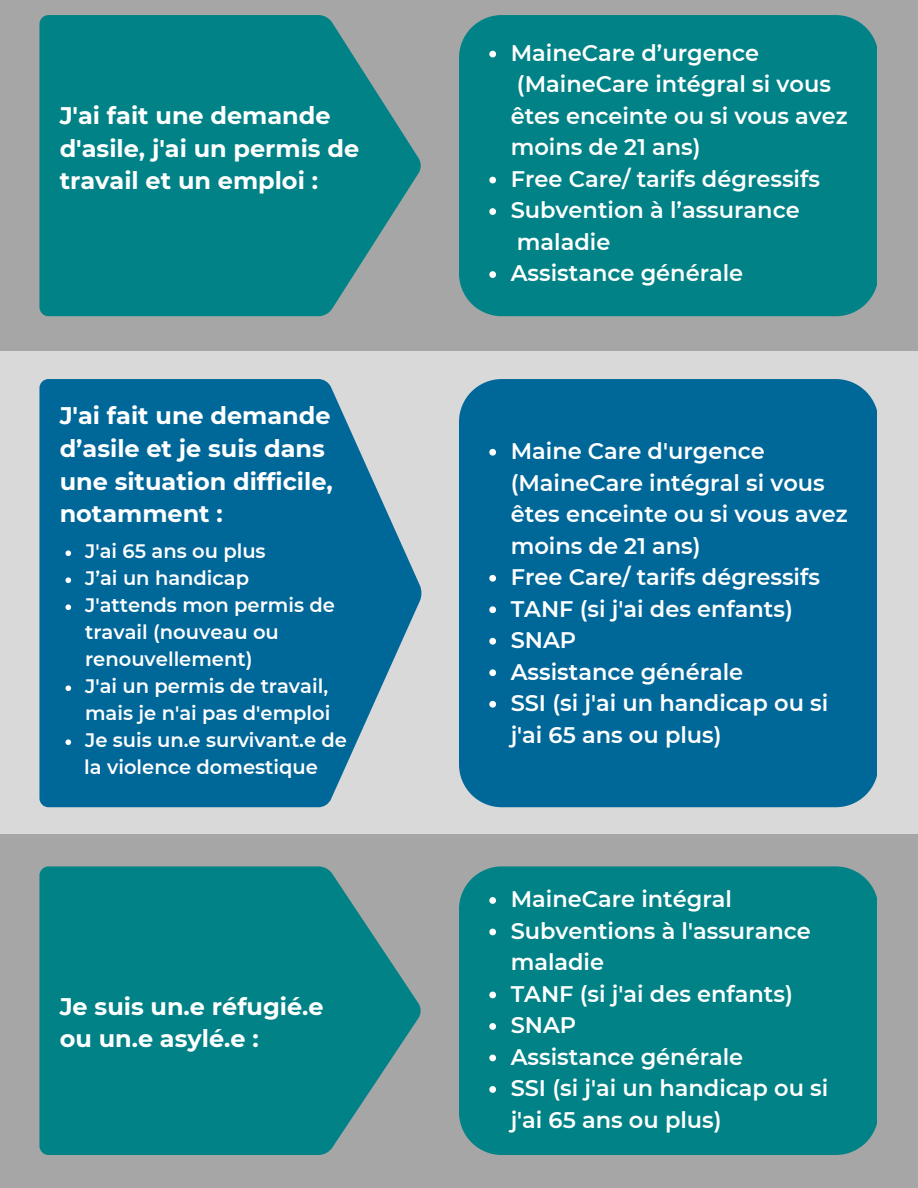
<style>
.page{position:relative;width:918px;height:1188px;background:#fff}
.page>*{position:absolute;margin:0;border:0;box-sizing:border-box;transform-origin:0 0}
.t1{font:700 24px/32.7px "Montserrat";color:#fff}
.t2{font:600 22.5px/31.5px "Montserrat";color:#fff}
.t3{font:600 19.5px/27px "Montserrat";color:#fff}
</style>
<div class="page">
<div style="left:0;top:333px;width:918px;height:512px;background:#d9d9d9"></div>
<div style="left:459px;top:379px;width:417px;height:428px;background:#006799"></div>
<svg style="left:39px;top:379px;width:383px;height:428px;background:#1a75a0"></svg>
<svg style="left:489px;top:449px;width:7px;height:7px"></svg>
<svg style="left:489px;top:575px;width:7px;height:7px"></svg>
<svg style="left:489px;top:606px;width:7px;height:7px"></svg>
<svg style="left:489px;top:638px;width:7px;height:7px"></svg>
<svg style="left:489px;top:669px;width:7px;height:7px"></svg>
<svg style="left:489px;top:701px;width:7px;height:7px"></svg>
<div style="left:0;top:834px;width:918px;height:354px;background:#a6a6a6"></div>
<svg style="left:39px;top:866px;width:382px;height:289px;background:#148689"></svg>
<div style="left:459px;top:866px;width:417px;height:289px;background:#008286"></div>
<svg style="left:489px;top:897px;width:7px;height:7px"></svg>
<svg style="left:489px;top:929px;width:7px;height:6px"></svg>
<svg style="left:489px;top:992px;width:7px;height:6px"></svg>
<svg style="left:489px;top:1023px;width:7px;height:7px"></svg>
<svg style="left:489px;top:1055px;width:7px;height:6px"></svg>
<svg style="left:489px;top:1086px;width:7px;height:7px"></svg>
<svg style="left:65px;top:550px;width:6px;height:6px"></svg>
<svg style="left:65px;top:577px;width:6px;height:6px"></svg>
<svg style="left:65px;top:604px;width:6px;height:6px"></svg>
<svg style="left:65px;top:685px;width:6px;height:6px"></svg>
<svg style="left:65px;top:739px;width:6px;height:6px"></svg>
<div style="left:0;top:0;width:918px;height:351px;background:#a6a6a6"></div>
<svg style="left:39px;top:15px;width:382px;height:301px;background:#148689"></svg>
<div style="left:459px;top:15px;width:417px;height:301px;background:#008286"></div>
<svg style="left:489px;top:51px;width:7px;height:6px"></svg>
<svg style="left:489px;top:177px;width:7px;height:6px"></svg>
<svg style="left:489px;top:208px;width:7px;height:7px"></svg>
<svg style="left:489px;top:271px;width:7px;height:7px"></svg>
<p class="t1" style="left:60px;top:99px;width:301px">J'ai fait une demande d'asile, j'ai un permis de travail et un emploi :</p>
<p class="t1" style="left:60px;top:399px;width:275px">J'ai fait une demande d’asile et je suis dans une situation difficile, notamment :</p>
<p class="t3" style="left:84px;top:538px;width:264px">J'ai 65 ans ou plus<br>J’ai un handicap<br>J'attends mon permis de travail (nouveau ou renouvellement)<br>J'ai un permis de travail, mais je n'ai pas d'emploi<br>Je suis un.e survivant.e de la violence domestique</p>
<p class="t1" style="left:60px;top:990px;width:266px">Je suis un.e réfugié.e ou un.e asylé.e :</p>
<p class="t2" style="left:511px;top:37px;width:339px">MaineCare d’urgence (MaineCare intégral si vous êtes enceinte ou si vous avez moins de 21 ans)<br>Free Care/ tarifs dégressifs<br>Subvention à l’assurance maladie<br>Assistance générale</p>
<p class="t2" style="left:511px;top:435px;width:339px">Maine Care d'urgence (MaineCare intégral si vous êtes enceinte ou si vous avez moins de 21 ans)<br>Free Care/ tarifs dégressifs<br>TANF (si j'ai des enfants)<br>SNAP<br>Assistance générale<br>SSI (si j'ai un handicap ou si j'ai 65 ans ou plus)</p>
<p class="t2" style="left:511px;top:883px;width:319px">MaineCare intégral<br>Subventions à l'assurance maladie<br>TANF (si j'ai des enfants)<br>SNAP<br>Assistance générale<br>SSI (si j'ai un handicap ou si j'ai 65 ans ou plus)</p>
</div>
